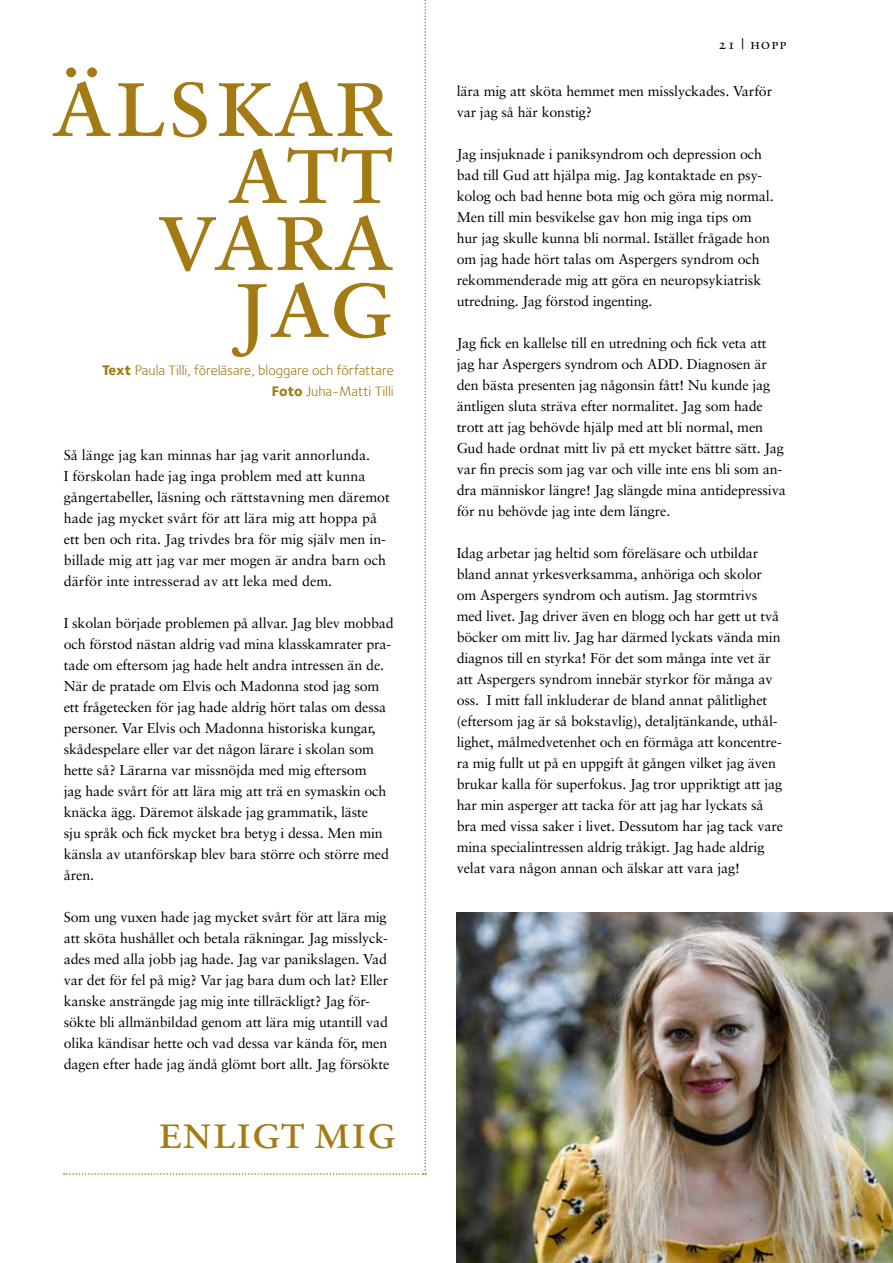
<style>
.page{position:relative;width:893px;height:1263px;background:#fff}
.page>*{position:absolute;margin:0;border:0;box-sizing:border-box;transform-origin:0 0}
.t1{font:108px "Sabon Roman SC";color:#a37a13}
.t2{font:48px "Sabon Roman SC";color:#a37a13}
.t3{font:14.25px/21px "Sabon Roman Os F";letter-spacing:-.01em;color:#000}
.t4{font:14.25px/21px "Foundry Sterling Book OSF";color:#a37a13;text-align:right}
.t5{font:14.25px "Sabon Roman SC";letter-spacing:.07em;color:#000}
.s1{font-family:"Foundry Sterling Extra Bold OSF"}
</style>
<div class="page">
<img style="left:457px;top:912px;width:436px;height:351px">
<svg style="left:64px;top:0;width:362px;height:1175px"></svg>
<h1 class="t1" style="left:52px;top:34px;width:344px">älskar</h1>
<h1 class="t1" style="left:228px;top:101px;width:168px">att</h1>
<h1 class="t1" style="left:158px;top:168px;width:238px">vara</h1>
<h1 class="t1" style="left:231px;top:235px;width:164px">jag</h1>
<p class="t4" style="left:102px;top:360px;width:293px"><span class="s1">Text</span> Paula Tilli, föreläsare, bloggare och författare<br><span class="s1">Foto</span> Juha-Matti Tilli</p>
<p class="t3" style="left:64px;top:444px;width:328px">Så länge jag kan minnas har jag varit annorlunda.<br>I förskolan hade jag inga problem med att kunna gångertabeller, läsning och rättstavning men däremot hade jag mycket svårt för att lära mig att hoppa på ett ben och rita. Jag trivdes bra för mig själv men in&shy;billade mig att jag var mer mogen är andra barn och därför inte intresserad av att leka med dem.</p>
<p class="t3" style="left:64px;top:612px;width:331px">I skolan började problemen på allvar. Jag blev mobbad och förstod nästan aldrig vad mina klasskamrater pra&shy;tade om eftersom jag hade helt andra intressen än de.<br>När de pratade om Elvis och Madonna stod jag som ett frågetecken för jag hade aldrig hört talas om dessa personer. Var Elvis och Madonna historiska kungar, skådespelare eller var det någon lärare i skolan som hette så? Lärarna var missnöjda med mig eftersom<br>jag hade svårt för att lära mig att trä en symaskin och knäcka ägg. Däremot älskade jag grammatik, läste<br>sju språk och fick mycket bra betyg i dessa. Men min känsla av utanförskap blev bara större och större med åren.</p>
<p class="t3" style="left:64px;top:906px;width:327px">Som ung vuxen hade jag mycket svårt för att lära mig att sköta hushållet och betala räkningar. Jag misslyck&shy;ades med alla jobb jag hade. Jag var panikslagen. Vad var det för fel på mig? Var jag bara dum och lat? Eller kanske ansträngde jag mig inte tillräckligt? Jag för&shy;sökte bli allmänbildad genom att lära mig utantill vad olika kändisar hette och vad dessa var kända för, men dagen efter hade jag ändå glömt bort allt. Jag försökte</p>
<h2 class="t2" style="left:158px;top:1103px;width:239px">enligt mig</h2>
<p class="t5" style="left:718px;top:36px;width:70px">21 | hopp</p>
<p class="t3" style="left:457px;top:81px;width:317px">lära mig att sköta hemmet men misslyckades. Varför var jag så här konstig?</p>
<p class="t3" style="left:457px;top:144px;width:319px">Jag insjuknade i paniksyndrom och depression och bad till Gud att hjälpa mig. Jag kontaktade en psy&shy;kolog och bad henne bota mig och göra mig normal.<br>Men till min besvikelse gav hon mig inga tips om hur jag skulle kunna bli normal. Istället frågade hon om jag hade hört talas om Aspergers syndrom och rekommenderade mig att göra en neuropsykiatrisk utredning. Jag förstod ingenting.</p>
<p class="t3" style="left:457px;top:333px;width:331px">Jag fick en kallelse till en utredning och fick veta att jag har Aspergers syndrom och ADD. Diagnosen är den bästa presenten jag någonsin fått! Nu kunde jag äntligen sluta sträva efter normalitet. Jag som hade trott att jag behövde hjälp med att bli normal, men Gud hade ordnat mitt liv på ett mycket bättre sätt. Jag var fin precis som jag var och ville inte ens bli som an&shy;dra människor längre! Jag slängde mina antidepressiva för nu behövde jag inte dem längre.</p>
<p class="t3" style="left:457px;top:543px;width:328px">Idag arbetar jag heltid som föreläsare och utbildar bland annat yrkesverksamma, anhöriga och skolor om Aspergers syndrom och autism. Jag stormtrivs med livet. Jag driver även en blogg och har gett ut två böcker om mitt liv. Jag har därmed lyckats vända min diagnos till en styrka! För det som många inte vet är att Aspergers syndrom innebär styrkor för många av oss. I mitt fall inkluderar de bland annat pålitlighet (eftersom jag är så bokstavlig), detaljtänkande, uthål&shy;lighet, målmedvetenhet och en förmåga att koncentre&shy;ra mig fullt ut på en uppgift åt gången vilket jag även brukar kalla för superfokus. Jag tror uppriktigt att jag har min asperger att tacka för att jag har lyckats så bra med vissa saker i livet. Dessutom har jag tack vare mina specialintressen aldrig tråkigt. Jag hade aldrig velat vara någon annan och älskar att vara jag!</p>
</div>
